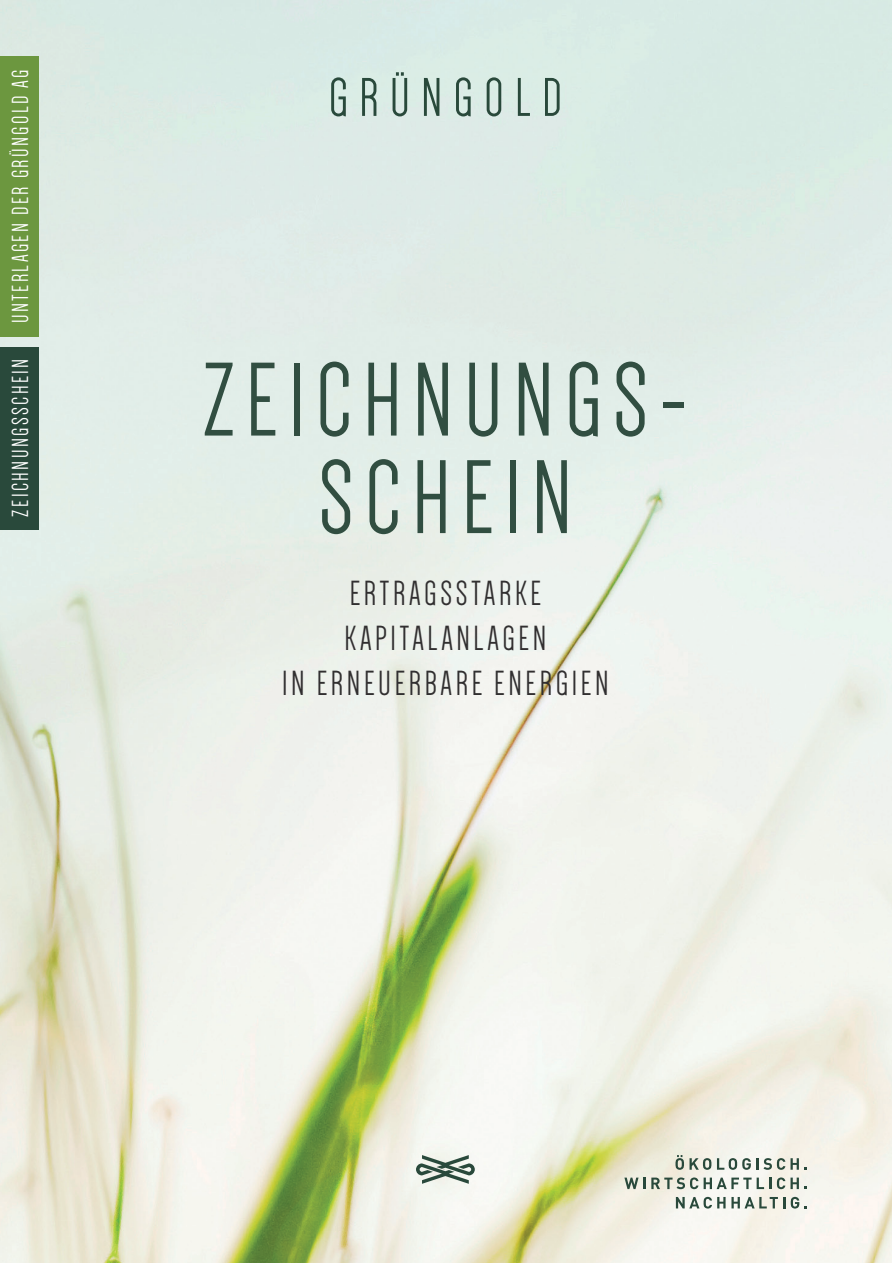
<style>
.page{position:relative;width:892px;height:1263px;background:#fff}
.page>*{position:absolute;margin:0;border:0;box-sizing:border-box;transform-origin:0 0}
.t1{font:108px/97.5px "Dense";letter-spacing:.1em;color:#314e41;text-align:center}
.t2{font:36px/45px "Dense";letter-spacing:.1em;color:#312f30;text-align:center}
.t3{font:24px "Dense";letter-spacing:.1em;color:#fff}
</style>
<div class="page">
<img style="left:0;top:0;width:892px;height:1263px">
<svg style="left:416px;top:1155px;width:59px;height:29px"></svg>
<div style="left:0;top:56px;width:39px;height:280px;background:#6c973f"></div>
<svg style="left:675px;top:1155px;width:9px;height:15px"></svg>
<svg style="left:690px;top:1158px;width:21px;height:12px"></svg>
<svg style="left:717px;top:1158px;width:68px;height:12px"></svg>
<svg style="left:791px;top:1158px;width:8px;height:12px"></svg>
<svg style="left:624px;top:1177px;width:21px;height:12px"></svg>
<svg style="left:651px;top:1177px;width:47px;height:12px"></svg>
<svg style="left:704px;top:1177px;width:67px;height:12px"></svg>
<svg style="left:777px;top:1177px;width:8px;height:12px"></svg>
<svg style="left:791px;top:1177px;width:8px;height:12px"></svg>
<svg style="left:676px;top:1197px;width:109px;height:11px"></svg>
<svg style="left:791px;top:1197px;width:8px;height:11px"></svg>
<svg style="left:331px;top:77px;width:15px;height:39px"></svg>
<svg style="left:362px;top:78px;width:14px;height:38px"></svg>
<svg style="left:393px;top:72px;width:14px;height:44px"></svg>
<svg style="left:424px;top:78px;width:15px;height:38px"></svg>
<svg style="left:456px;top:77px;width:15px;height:39px"></svg>
<svg style="left:487px;top:77px;width:14px;height:39px"></svg>
<svg style="left:518px;top:78px;width:12px;height:38px"></svg>
<svg style="left:545px;top:78px;width:15px;height:38px"></svg>
<div style="left:0;top:347px;width:39px;height:182px;background:#29493b"></div>
<p class="t3" style="left:8px;top:323px;width:255px;rotate:-90deg">UNTERLAGEN DER GRÜNGOLD AG</p>
<p class="t3" style="left:8px;top:516px;width:159px;rotate:-90deg">ZEICHNUNGSSCHEIN</p>
<h1 class="t1" style="left:203px;top:352px;width:487px">ZEICHNUNGS-<br>SCHEIN</h1>
<p class="t2" style="left:282px;top:571px;width:328px">ERTRAGSSTARKE<br>KAPITALANLAGEN<br>IN ERNEUERBARE ENERGIEN</p>
</div>
